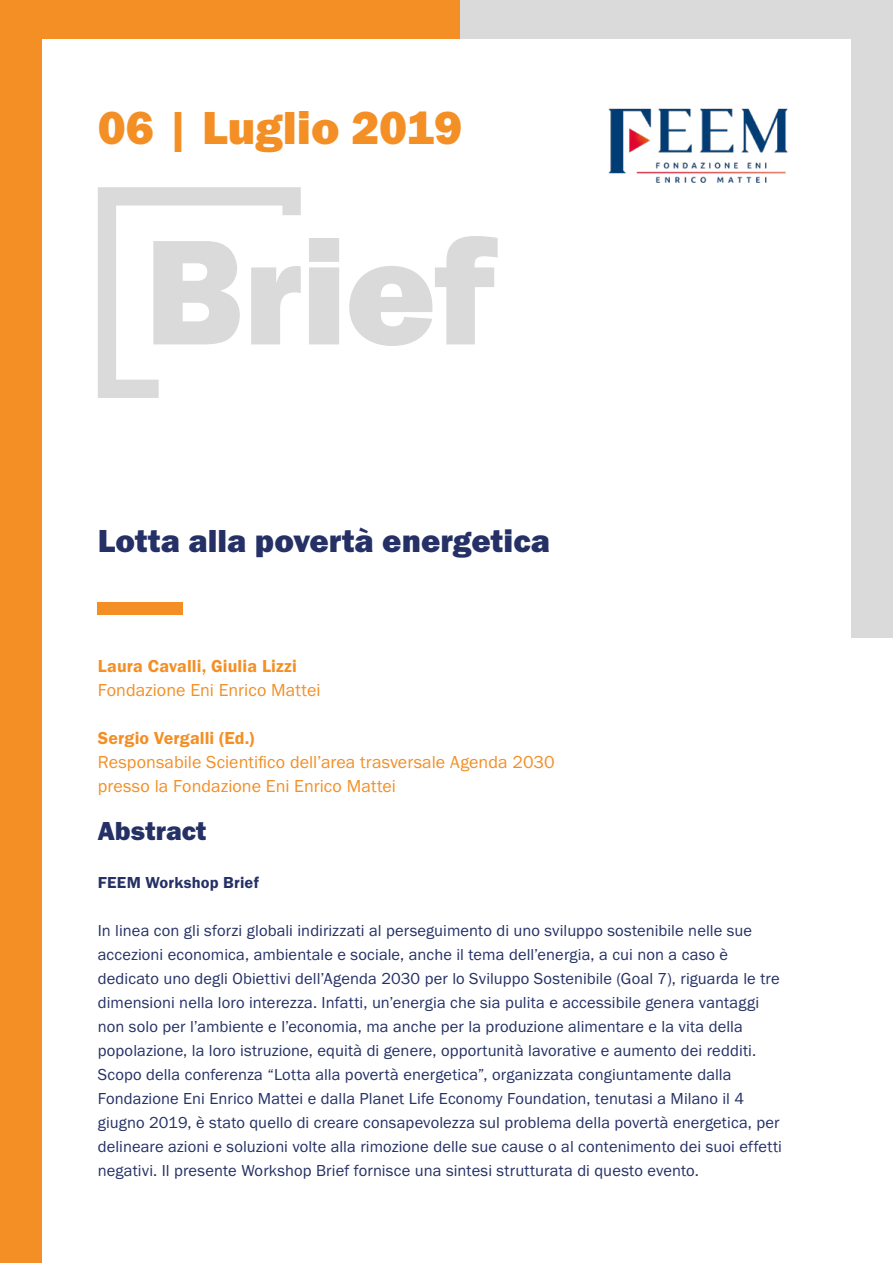
<style>
.page{position:relative;width:893px;height:1263px;background:#fff}
.page>*{position:absolute;margin:0;border:0;box-sizing:border-box;transform-origin:0 0}
.t1{font:154.95px "Franklin Gothic URW Hea";letter-spacing:-.01em;color:#dadada}
.t2{font:48px "Franklin Gothic URW Hea";color:#f38f25}
.t3{font:33px "Franklin Gothic URW Hea";color:#253166}
.t4{font:27px "Franklin Gothic URW Hea";letter-spacing:.005em;color:#253166}
.t5{font:18px/24px "Franklin Gothic URW Boo";letter-spacing:.005em;color:#f38f25}
.t6{font:18px "Franklin Gothic URW Dem";letter-spacing:.005em;color:#f38f25}
.t7{font:16.5px/24px "Franklin Gothic URW Boo";letter-spacing:.005em;color:#253166}
.t8{font:16.5px "Franklin Gothic URW Dem";letter-spacing:.01em;color:#253166}
</style>
<div class="page">
<div style="left:0;top:0;width:41px;height:1263px;background:#f38f25"></div>
<div style="left:0;top:0;width:460px;height:39px;background:#f38f25"></div>
<img style="left:608px;top:108px;width:180px;height:75px">
<div style="left:98px;top:602px;width:85px;height:13px;background:#f38f25"></div>
<div style="left:852px;top:39px;width:41px;height:598px;background:#dadada"></div>
<div style="left:460px;top:0;width:433px;height:39px;background:#dadada"></div>
<svg style="left:98px;top:187px;width:203px;height:211px"></svg>
<h2 class="t2" style="left:98px;top:97px;width:366px">06 | Luglio 2019</h2>
<h1 class="t1" style="left:144px;top:192px;width:352px">Brief</h1>
<h3 class="t3" style="left:98px;top:520px;width:454px">Lotta alla povertà energetica</h3>
<p class="t6" style="left:98px;top:655px;width:201px">Laura Cavalli, Giulia Lizzi</p>
<p class="t5" style="left:98px;top:678px;width:224px">Fondazione Eni Enrico Mattei</p>
<p class="t6" style="left:98px;top:727px;width:158px">Sergio Vergalli (Ed.)</p>
<p class="t5" style="left:98px;top:750px;width:458px">Responsabile Scientifico dell’area trasversale Agenda 2030 presso la Fondazione Eni Enrico Mattei</p>
<h3 class="t4" style="left:98px;top:813px;width:110px">Abstract</h3>
<p class="t8" style="left:98px;top:872px;width:163px">FEEM Workshop Brief</p>
<p class="t7" style="left:98px;top:918px;width:686px">In linea con gli sforzi globali indirizzati al perseguimento di uno sviluppo sostenibile nelle sue accezioni economica, ambientale e sociale, anche il tema dell’energia, a cui non a caso è dedicato uno degli Obiettivi dell’Agenda 2030 per lo Sviluppo Sostenibile (Goal 7), riguarda le tre dimensioni nella loro interezza. Infatti, un’energia che sia pulita e accessibile genera vantaggi non solo per l’ambiente e l’economia, ma anche per la produzione alimentare e la vita della popolazione, la loro istruzione, equità di genere, opportunità lavorative e aumento dei redditi.<br>Scopo della conferenza “Lotta alla povertà energetica”, organizzata congiuntamente dalla Fondazione Eni Enrico Mattei e dalla Planet Life Economy Foundation, tenutasi a Milano il 4 giugno 2019, è stato quello di creare consapevolezza sul problema della povertà energetica, per delineare azioni e soluzioni volte alla rimozione delle sue cause o al contenimento dei suoi effetti negativi. Il presente Workshop Brief fornisce una sintesi strutturata di questo evento.</p>
</div>
